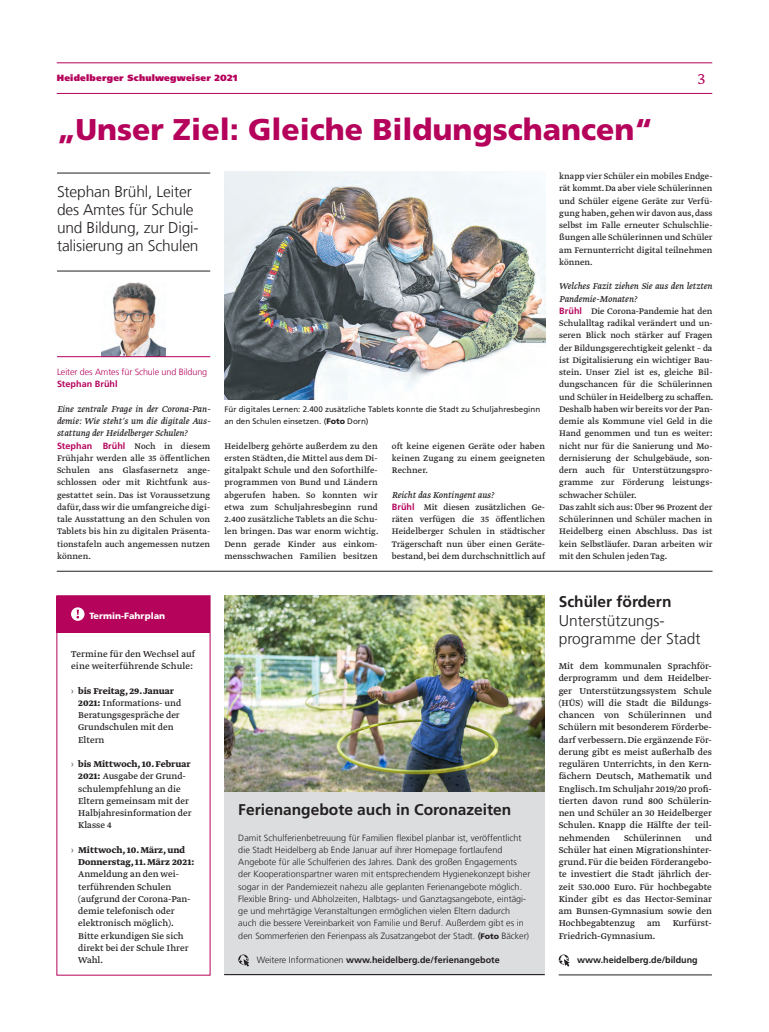
<style>
.page{position:relative;width:769px;height:1032px;background:#fff}
.page>*{position:absolute;margin:0;border:0;box-sizing:border-box;transform-origin:0 0}
.t1{font:900 30px "Frutiger LT Std";color:#b5025b}
.t2{font:300 18px "Greta Text Std";color:#b5025b}
.t3{font:300 15.5px/18px "Frutiger LT Com";letter-spacing:-.01em;color:#231f20}
.t4{font:700 15.5px "Frutiger LT Com";color:#231f20}
.t5{font:10px/12.3px "Greta Text Std";color:#231f20}
.t6{font:italic 10px/12.2px "Greta Text Std";color:#231f20;text-align:justify}
.t7{font:700 10px/12.2px "Greta Text Std";color:#231f20}
.t8{font:9.5px/12.2px "Greta Text Std";color:#231f20;text-align:justify}
.t9{font:300 9px/12.2px "Frutiger LT Com";color:#231f20}
.t10{font:700 9px "Frutiger LT Com";color:#231f20}
.t11{font:700 9px "Frutiger LT Com";letter-spacing:.005em;color:#b5025b}
.t12{font:300 9px "Frutiger LT Com";letter-spacing:-.01em;color:#b5025b}
.t13{font:900 9px "Frutiger LT Pro";letter-spacing:.025em;color:#b5025b}
.t14{font:900 9px "Frutiger LT Std";color:#fff}
.t15{font:8px/12.2px "Frutiger LT Pro";color:#231f20}
.s1{font-family:"Frutiger LT Com";font-weight:700;font-size:9px;color:#b5025b}
.s2{font-family:"Greta Text Std";font-weight:400;font-size:9.5px;color:#231f20}
.s3{font-family:"Frutiger LT Std";font-weight:900}
.s4{font-family:"Frutiger LT Com";font-weight:300;font-size:9px}
.s5{font-weight:700}
.s6{font-family:"Frutiger LT Pro";font-weight:400}
.s7{font-family:"Frutiger LT Std";font-weight:900;font-size:8px}
.s8{font-weight:300}
</style>
<div class="page">
<hr style="left:57px;top:93px;width:654px;height:1px;background:#b5025b">
<hr style="left:57px;top:63px;width:654px;height:1px;background:#b5025b">
<hr style="left:57px;top:571px;width:655px;height:1px;background:#231f20">
<hr style="left:57px;top:173px;width:153px;height:1px;background:#231f20">
<hr style="left:57px;top:271px;width:153px;height:1px;background:#231f20">
<img style="left:102px;top:283px;width:63px;height:73px">
<hr style="left:57px;top:356px;width:153px;height:1px;background:#b5025b">
<img style="left:224px;top:172px;width:321px;height:228px">
<div style="left:57px;top:596px;width:153px;height:36px;background:#b5025b"></div>
<svg style="left:71px;top:607px;width:13px;height:14px"></svg>
<div style="left:224px;top:767px;width:320px;height:209px;background:#dcdddf"></div>
<svg style="left:238px;top:954px;width:11px;height:12px"></svg>
<hr style="left:224px;top:974px;width:320px;height:1px;background:#231f20">
<img style="left:224px;top:596px;width:320px;height:195px">
<svg style="left:558px;top:954px;width:11px;height:12px"></svg>
<hr style="left:558px;top:975px;width:153px;height:1px;background:#231f20">
<p class="t13" style="left:57px;top:73px;width:182px">Heidelberger Schulwegweiser 2021</p>
<h2 class="t2" style="left:697px;top:68px;width:9px">3</h2>
<h1 class="t1" style="left:57px;top:112px;width:597px">„Unser Ziel: Gleiche Bildungschancen“</h1>
<h3 class="t3" style="left:57px;top:183px;width:143px">Stephan Brühl, Leiter des Amtes für Schule und Bildung, zur Digi&shy;talisierung an Schulen</h3>
<p class="t8" style="left:559px;top:171px;width:155px">knapp vier Schüler ein mobiles Endge&shy;rät kommt. Da aber viele Schülerinnen und Schüler eigene Geräte zur Verfü&shy;gung haben, gehen wir davon aus, dass selbst im Falle erneuter Schulschlie&shy;ßungen alle Schülerinnen und Schüler am Fernunterricht digital teilnehmen können.</p>
<p class="t6" style="left:559px;top:281px;width:155px">Welches Fazit ziehen Sie aus den letzten<br>Pandemie-Monaten?</p>
<p class="t8" style="left:559px;top:305px;width:156px;text-align:left"><span class="s1">Brühl</span> Die Corona-Pandemie hat den Schulalltag radikal verändert und un&shy;seren Blick noch stärker auf Fragen der Bildungsgerechtigkeit gelenkt – da ist Digitalisierung ein wichtiger Bau&shy;stein. Unser Ziel ist es, gleiche Bil&shy;dungschancen für die Schülerinnen und Schüler in Heidelberg zu schaffen.<br>Deshalb haben wir bereits vor der Pan&shy;demie als Kommune viel Geld in die Hand genommen und tun es weiter: nicht nur für die Sanierung und Mo&shy;dernisierung der Schulgebäude, son&shy;dern auch für Unterstützungspro&shy;gramme zur Förderung leistungs&shy;schwacher Schüler.<br>Das zahlt sich aus: Über 96 Prozent der Schülerinnen und Schüler machen in Heidelberg einen Abschluss. Das ist kein Selbstläufer. Daran arbeiten wir mit den Schulen jeden Tag.</p>
<p class="t12" style="left:57px;top:367px;width:152px">Leiter des Amtes für Schule und Bildung</p>
<p class="t11" style="left:57px;top:379px;width:62px">Stephan Brühl</p>
<p class="t6" style="left:57px;top:403px;width:155px">Eine zentrale Frage in der Corona-Pan&shy;demie: Wie steht‘s um die digitale Aus&shy;stattung der Heidelberger Schulen?</p>
<p class="t11" style="left:57px;top:440px;width:155px">Stephan Brühl <span class="s2">Noch in diesem</span></p>
<p class="t8" style="left:57px;top:452px;width:155px">Frühjahr werden alle 35 öffentlichen Schulen ans Glasfasernetz ange&shy;schlossen oder mit Richtfunk aus&shy;gestattet sein. Das ist Voraussetzung dafür, dass wir die umfangreiche digi&shy;tale Ausstattung an den Schulen von Tablets bis hin zu digitalen Präsenta&shy;tionstafeln auch angemessen nutzen können.</p>
<p class="t15" style="left:224px;top:403px;width:317px">Für digitales Lernen: 2.400 zusätzliche Tablets konnte die Stadt zu Schuljahresbeginn an den Schulen einsetzen. (<span class="s3">Foto</span> Dorn)</p>
<p class="t8" style="left:224px;top:440px;width:156px">Heidelberg gehörte außerdem zu den ersten Städten, die Mittel aus dem Di&shy;gitalpakt Schule und den Soforthilfe&shy;programmen von Bund und Ländern abgerufen haben. So konnten wir etwa zum Schuljahresbeginn rund 2.400 zusätzliche Tablets an die Schu&shy;len bringen. Das war enorm wichtig.<br>Denn gerade Kinder aus einkom&shy;mensschwachen Familien besitzen</p>
<p class="t8" style="left:391px;top:440px;width:155px">oft keine eigenen Geräte oder haben keinen Zugang zu einem geeigneten Rechner.</p>
<p class="t6" style="left:391px;top:489px;width:104px">Reicht das Kontingent aus?</p>
<p class="t8" style="left:391px;top:501px;width:155px"><span class="s1">Brühl</span> Mit diesen zusätzlichen Ge&shy;räten verfügen die 35 öffentlichen Heidelberger Schulen in städtischer Trägerschaft nun über einen Geräte&shy;bestand, bei dem durchschnittlich auf</p>
<p class="t14" style="left:89px;top:610px;width:77px">Termin-Fahrplan</p>
<p class="t5" style="left:71px;top:648px;width:125px">Termine für den Wechsel auf eine weiterführende Schule:</p>
<p class="t5" style="left:78px;top:685px;width:105px;text-indent:-7px"><span class="s4">›</span> <span class="s5">bis Freitag, 29. Januar<br>2021:</span> Informations- und<br>Beratungsgespräche der<br>Grundschulen mit den<br>Eltern</p>
<p class="t5" style="left:78px;top:758px;width:115px;text-indent:-7px"><span class="s4">›</span> <span class="s5">bis Mittwoch, 10. Februar<br>2021:</span> Ausgabe der Grund&shy;schulempfehlung an die<br>Eltern gemeinsam mit der<br>Halbjahresinformation der<br>Klasse 4</p>
<p class="t7" style="left:78px;top:844px;width:118px;text-indent:-7px"><span class="s4">›</span> Mittwoch, 10. März, und<br>Donnerstag, 11. März 2021:</p>
<p class="t5" style="left:78px;top:869px;width:114px">Anmeldung an den wei&shy;terführenden Schulen (aufgrund der Corona-Pan&shy;demie telefonisch oder elektronisch möglich).<br>Bitte erkundigen Sie sich direkt bei der Schule Ihrer<br>Wahl.</p>
<h3 class="t4" style="left:238px;top:800px;width:274px">Ferienangebote auch in Coronazeiten</h3>
<p class="t9" style="left:238px;top:831px;width:293px">Damit Schulferienbetreuung für Familien flexibel planbar ist, veröffentlicht die Stadt Heidelberg ab Ende Januar auf ihrer Homepage fortlaufend Angebote für alle Schulferien des Jahres. Dank des großen Engagements der Kooperationspartner waren mit entsprechendem Hygienekonzept bisher sogar in der Pandemiezeit nahezu alle geplanten Ferienangebote möglich.<br>Flexible Bring- und Abholzeiten, Halbtags- und Ganztagsangebote, eintägi&shy;ge und mehrtägige Veranstaltungen ermöglichen vielen Eltern dadurch auch die bessere Vereinbarkeit von Familie und Beruf. Außerdem gibt es in den Sommerferien den Ferienpass als Zusatzangebot der Stadt. <span class="s6">(</span><span class="s7">Foto</span> Bäcker)</p>
<p class="t10" style="left:257px;top:954px;width:244px"><span class="s8">Weitere Informationen</span> www.heidelberg.de/ferienangebote</p>
<h3 class="t4" style="left:558px;top:593px;width:114px">Schüler fördern</h3>
<h3 class="t3" style="left:558px;top:611px;width:143px;line-height:18.4px">Unterstützungs&shy;programme der Stadt</h3>
<p class="t5" style="left:558px;top:660px;width:155px;text-align:justify">Mit dem kommunalen Sprachför&shy;derprogramm und dem Heidelber&shy;ger Unterstützungssystem Schule (HÜS) will die Stadt die Bildungs&shy;chancen von Schülerinnen und Schülern mit besonderem Förderbe&shy;darf verbessern. Die ergänzende För&shy;derung gibt es meist außerhalb des regulären Unterrichts, in den Kern&shy;fächern Deutsch, Mathematik und Englisch. Im Schuljahr 2019/20 profi&shy;tierten davon rund 800 Schülerin&shy;nen und Schüler an 30 Heidelberger Schulen. Knapp die Hälfte der teil&shy;nehmenden</p>
<p class="t5" style="left:558px;top:832px;width:155px;text-align:justify;text-indent:136px">und Schüler hat einen Migrationshinter&shy;grund. Für die beiden Förderangebo&shy;te investiert die Stadt jährlich der&shy;zeit 530.000 Euro. Für hochbegabte Kinder gibt es das Hector-Seminar am Bunsen-Gymnasium sowie den Hochbegabtenzug am Kurfürst-Friedrich-Gymnasium.</p>
<p class="t10" style="left:577px;top:954px;width:122px">www.heidelberg.de/bildung</p>
<p class="t5" style="left:623px;top:832px;width:59px">Schülerinnen</p>
</div>
